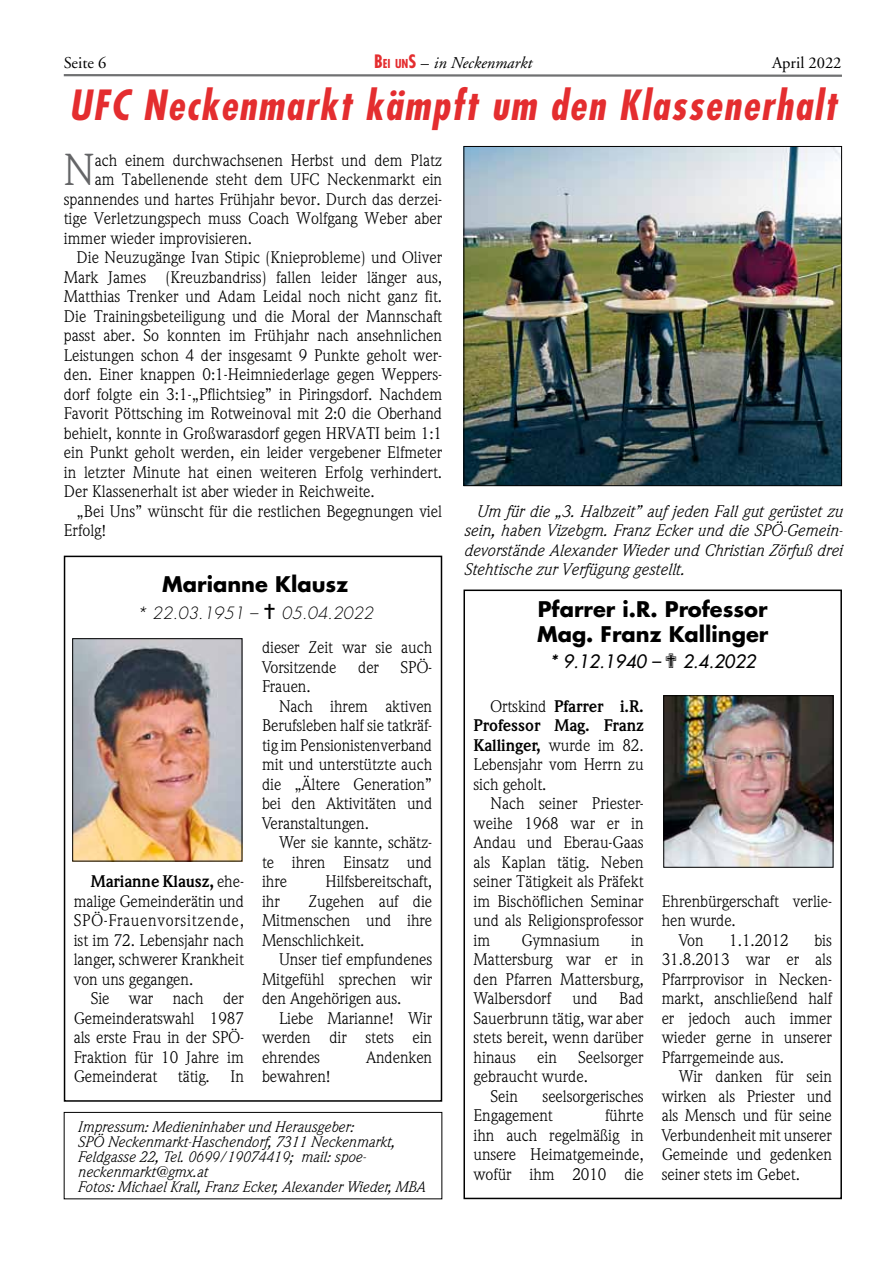
<style>
.page{position:relative;width:893px;height:1263px;background:#fff}
.page>*{position:absolute;margin:0;border:0;box-sizing:border-box;transform-origin:0 0}
.t1{font:43.95px "Weidemann";color:#646567}
.t2{font:italic 700 condensed 40.5px "Futura";letter-spacing:.045em;color:#e42d2f}
.t3{font:700 21px/25.2px "Futura";color:#000}
.t4{font:italic 18px "Futura";color:#000}
.t5{font:16.5px/19.5px "Weidemann";color:#000;text-align:justify}
.t6{font:italic 16.5px/19.5px "Weidemann";color:#000;text-align:justify}
.t7{font:italic 300 16.5px "Futura";color:#000}
.t8{font:italic 16.5px "Adobe Garamond";color:#000}
.t9{font:16.5px "Adobe Garamond";color:#000}
.t10{font:italic 15px/15px "Weidemann";color:#000}
.s1{font-family:"Futura";font-weight:700;font-style:normal;font-stretch:condensed;font-size:18px;color:#e42d2f}
.s2{font-family:"Futura";font-weight:700;font-style:normal;font-stretch:condensed;font-size:12px;color:#e42d2f}
.s3{font-style:normal}
.s4{font-weight:700}
</style>
<div class="page">
<svg style="left:63px;top:74px;width:779px;height:3px;background:#939494"></svg>
<div style="left:64px;top:1112px;width:378px;height:87px;border:1px solid #000"></div>
<img style="left:465px;top:148px;width:375px;height:336px">
<div style="left:463px;top:146px;width:379px;height:340px;border:1px solid #000"></div>
<div style="left:64px;top:556px;width:378px;height:546px;border:2px solid #000"></div>
<img style="left:74px;top:640px;width:166px;height:219px">
<div style="left:72px;top:638px;width:170px;height:223px;border:1px solid #000"></div>
<div style="left:463px;top:589px;width:379px;height:610px;border:2px solid #000"></div>
<img style="left:665px;top:697px;width:166px;height:169px">
<div style="left:663px;top:695px;width:170px;height:173px;border:1px solid #000"></div>
<p class="t9" style="left:64px;top:54px;width:44px">Seite 6</p>
<p class="t8" style="left:374px;top:54px;width:159px"><span class="s1">B</span><span class="s2">EI UN</span><span class="s1">S</span> <span class="s3">–</span> in Neckenmarkt</p>
<p class="t9" style="left:772px;top:54px;width:71px">April 2022</p>
<h2 class="t2" style="left:69px;top:79px;width:769px">UFC Neckenmarkt kämpft um den Klassenerhalt</h2>
<h1 class="t1" style="left:64px;top:144px;width:32px">N</h1>
<p class="t5" style="left:95px;top:150px;width:349px">ach einem durchwachsenen Herbst und dem Platz</p>
<p class="t5" style="left:95px;top:170px;width:349px">am Tabellenende steht dem UFC Neckenmarkt ein</p>
<p class="t5" style="left:64px;top:189px;width:380px">spannendes und hartes Frühjahr bevor. Durch das derzei-</p>
<p class="t5" style="left:64px;top:209px;width:380px">tige Verletzungspech muss Coach Wolfgang Weber aber</p>
<p class="t5" style="left:64px;top:228px;width:190px">immer wieder improvisieren.</p>
<p class="t5" style="left:77px;top:248px;width:367px">Die Neuzugänge Ivan Stipic (Knieprobleme) und Oliver</p>
<p class="t5" style="left:64px;top:267px;width:380px">Mark James (Kreuzbandriss) fallen leider länger aus,</p>
<p class="t5" style="left:64px;top:287px;width:380px">Matthias Trenker und Adam Leidal noch nicht ganz fit.</p>
<p class="t5" style="left:64px;top:306px;width:380px">Die Trainingsbeteiligung und die Moral der Mannschaft</p>
<p class="t5" style="left:64px;top:326px;width:380px">passt aber. So konnten im Frühjahr nach ansehnlichen</p>
<p class="t5" style="left:64px;top:345px;width:380px">Leistungen schon 4 der insgesamt 9 Punkte geholt wer-</p>
<p class="t5" style="left:64px;top:365px;width:380px">den. Einer knappen 0:1-Heimniederlage gegen Weppers-</p>
<p class="t5" style="left:64px;top:384px;width:380px">dorf folgte ein 3:1-„Pflichtsieg” in Piringsdorf. Nachdem</p>
<p class="t5" style="left:64px;top:404px;width:380px">Favorit Pöttsching im Rotweinoval mit 2:0 die Oberhand</p>
<p class="t5" style="left:64px;top:423px;width:380px">behielt, konnte in Großwarasdorf gegen HRVATI beim 1:1</p>
<p class="t5" style="left:64px;top:443px;width:380px">ein Punkt geholt werden, ein leider vergebener Elfmeter</p>
<p class="t5" style="left:64px;top:462px;width:380px">in letzter Minute hat einen weiteren Erfolg verhindert.</p>
<p class="t5" style="left:64px;top:482px;width:313px">Der Klassenerhalt ist aber wieder in Reichweite.</p>
<p class="t5" style="left:77px;top:501px;width:367px">„Bei Uns” wünscht für die restlichen Begegnungen viel</p>
<p class="t5" style="left:64px;top:521px;width:44px">Erfolg!</p>
<p class="t6" style="left:463px;top:501px;width:381px;text-indent:13px">Um für die „3. Halbzeit” auf jeden Fall gut gerüstet zu sein, haben Vizebgm. Franz Ecker und die SPÖ-Gemein&shy;devorstände Alexander Wieder und Christian Zörfuß drei Stehtische zur Verfügung gestellt.</p>
<p class="t3" style="left:162px;top:571px;width:187px">Marianne Klausz</p>
<p class="t7" style="left:137px;top:602px;width:122px">* 22.03.1951 –</p>
<p class="t7" style="left:282px;top:602px;width:93px">05.04.2022</p>
<p class="t3" style="left:537px;top:596px;width:233px">Pfarrer i.R. Professor<br>Mag. Franz Kallinger</p>
<p class="t4" style="left:550px;top:649px;width:207px">* 9.12.1940 – ✟ 2.4.2022</p>
<p class="t5" style="left:262px;top:638px;width:172px">dieser Zeit war sie auch<br>Vorsitzende</p>
<p class="t5" style="left:358px;top:657px;width:22px">der</p>
<p class="t5" style="left:401px;top:657px;width:33px">SPÖ-</p>
<p class="t5" style="left:74px;top:872px;width:172px;text-indent:17px"><span class="s4">Marianne Klausz,</span> ehe&shy;malige Gemeinderätin und SPÖ-Frauenvorsitzende, ist im 72. Lebensjahr nach langer, schwerer Krankheit von uns gegangen.</p>
<p class="t5" style="left:74px;top:989px;width:172px;text-indent:17px">Sie war nach der Gemeinderatswahl 1987 als erste Frau in der SPÖ-Fraktion für 10 Jahre im Gemeinderat</p>
<p class="t5" style="left:178px;top:1067px;width:33px">tätig.</p>
<p class="t5" style="left:231px;top:1067px;width:15px">In</p>
<p class="t5" style="left:262px;top:677px;width:50px">Frauen.</p>
<p class="t5" style="left:279px;top:696px;width:155px">Nach ihrem aktiven</p>
<p class="t5" style="left:262px;top:716px;width:170px">Berufsleben half sie tatkräf-</p>
<p class="t5" style="left:262px;top:735px;width:172px">tig im Pensionistenverband</p>
<p class="t5" style="left:262px;top:755px;width:172px">mit und unterstützte auch</p>
<p class="t5" style="left:262px;top:774px;width:172px">die „Ältere Generation”</p>
<p class="t5" style="left:262px;top:794px;width:172px">bei den Aktivitäten und</p>
<p class="t5" style="left:262px;top:813px;width:109px">Veranstaltungen.</p>
<p class="t5" style="left:279px;top:833px;width:153px">Wer sie kannte, schätz-</p>
<p class="t5" style="left:262px;top:852px;width:172px">te ihren Einsatz und</p>
<p class="t5" style="left:262px;top:872px;width:27px">ihre</p>
<p class="t5" style="left:325px;top:872px;width:108px">Hilfsbereitschaft,</p>
<p class="t5" style="left:262px;top:891px;width:19px">ihr</p>
<p class="t5" style="left:262px;top:891px;width:172px;text-indent:47px">Zugehen auf die Mitmenschen und ihre Menschlichkeit.</p>
<p class="t5" style="left:262px;top:950px;width:172px;text-indent:17px">Unser tief empfundenes Mitgefühl sprechen wir den Angehörigen aus.</p>
<p class="t5" style="left:262px;top:1008px;width:172px;text-indent:17px">Liebe Marianne! Wir werden dir stets ein ehrendes</p>
<p class="t5" style="left:366px;top:1047px;width:68px">Andenken</p>
<p class="t5" style="left:262px;top:1067px;width:70px">bewahren!</p>
<p class="t10" style="left:77px;top:1118px;width:349px">Impressum: Medieninhaber und Herausgeber:<br>SPÖ Neckenmarkt-Haschendorf, 7311 Neckenmarkt, Feldgasse 22, Tel. 0699/19074419; mail: spoe&shy;neckenmarkt@gmx.at<br>Fotos: Michael Krall, Franz Ecker, Alexander Wieder, MBA</p>
<p class="t5" style="left:473px;top:696px;width:172px;text-indent:17px">Ortskind <span class="s4">Pfarrer i.R.<br>Professor Mag. Franz Kallinger,</span> wurde im 82.<br>Lebensjahr vom Herrn zu sich geholt.</p>
<p class="t5" style="left:473px;top:794px;width:172px;text-indent:17px">Nach seiner Priester&shy;weihe 1968 war er in Andau und Eberau-Gaas als Kaplan tätig. Neben seiner Tätigkeit als Präfekt im Bischöflichen Seminar und als Religionsprofessor im</p>
<p class="t5" style="left:522px;top:930px;width:80px">Gymnasium</p>
<p class="t5" style="left:473px;top:930px;width:172px;text-indent:158px">in Mattersburg war er in den Pfarren Mattersburg, Walbersdorf</p>
<p class="t5" style="left:473px;top:989px;width:172px;text-indent:146px">Bad Sauerbrunn tätig, war aber stets bereit, wenn darüber hinaus</p>
<p class="t5" style="left:572px;top:989px;width:27px">und</p>
<p class="t5" style="left:537px;top:1047px;width:21px">ein</p>
<p class="t5" style="left:578px;top:1047px;width:67px">Seelsorger</p>
<p class="t5" style="left:473px;top:1067px;width:116px">gebraucht wurde.</p>
<p class="t5" style="left:490px;top:1086px;width:29px">Sein</p>
<p class="t5" style="left:473px;top:1086px;width:172px;text-indent:69px">seelsorgerisches<br>Engagement</p>
<p class="t5" style="left:473px;top:1106px;width:172px;text-indent:131px">führte ihn auch regelmäßig in unsere Heimatgemeinde, wofür ihm 2010 die</p>
<p class="t5" style="left:662px;top:891px;width:170px">Ehrenbürgerschaft verlie-</p>
<p class="t5" style="left:662px;top:911px;width:76px">hen wurde.</p>
<p class="t5" style="left:679px;top:930px;width:26px">Von</p>
<p class="t5" style="left:729px;top:930px;width:61px">1.1.2012</p>
<p class="t5" style="left:662px;top:930px;width:172px;text-indent:153px">bis 31.8.2013 war er als Pfarrprovisor in Necken&shy;markt, anschließend half er jedoch auch immer wieder gerne in unserer Pfarrgemeinde aus.</p>
<p class="t5" style="left:662px;top:1067px;width:172px;text-indent:17px">Wir danken für sein wirken als Priester und als Mensch und für seine Verbundenheit mit unserer Gemeinde und gedenken seiner stets im Gebet.</p>
</div>
